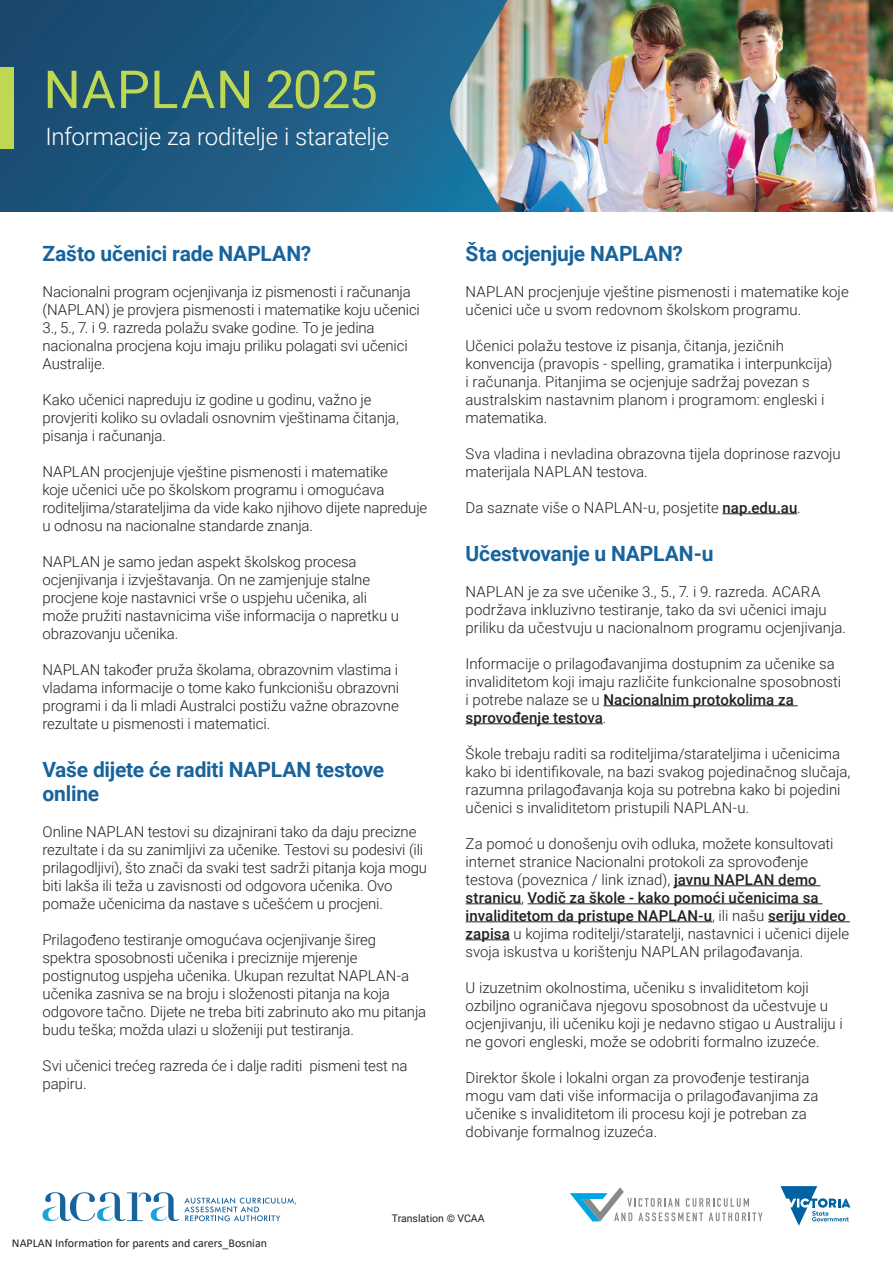
<style>
.page{position:relative;width:893px;height:1263px;background:#fff}
.page>*{position:absolute;margin:0;border:0;box-sizing:border-box;transform-origin:0 0}
.t1{font:52.5px "Roboto";letter-spacing:.01em;color:#bfd852}
.t2{font:300 24px "Roboto";letter-spacing:-.01em;color:#fff}
.Paragraph_Style{font:700 21px/24px "Roboto";letter-spacing:-.01em;color:#18639c}
.Paragraph_Style-2{font:300 15px/18px "Roboto";letter-spacing:-.005em;color:#231f20}
.t3{font:12px "Calibri";color:#231f20}
.Paragraph_Style-3{font:10.5px "Roboto";color:#231f20}
.s1{font-weight:500}
</style>
<div class="page">
<svg style="left:43px;top:1192px;width:253px;height:29px"></svg>
<img style="left:0;top:0;width:893px;height:212px">
<hr style="left:722px;top:513px;width:75px;height:1px;background:#231f20">
<hr style="left:603px;top:705px;width:195px;height:1px;background:#231f20">
<hr style="left:466px;top:723px;width:137px;height:1px;background:#231f20">
<hr style="left:674px;top:885px;width:146px;height:1px;background:#231f20">
<hr style="left:466px;top:903px;width:55px;height:1px;background:#231f20">
<hr style="left:528px;top:903px;width:294px;height:1px;background:#231f20">
<hr style="left:466px;top:921px;width:246px;height:1px;background:#231f20">
<hr style="left:768px;top:921px;width:82px;height:1px;background:#231f20">
<hr style="left:466px;top:939px;width:44px;height:1px;background:#231f20">
<div style="left:0;top:67px;width:13px;height:81px;background:#bfd852"></div>
<svg style="left:570px;top:1187px;width:193px;height:34px"></svg>
<svg style="left:780px;top:1186px;width:70px;height:40px"></svg>
<p class="t1" style="left:43px;top:53px;width:336px">NAPLAN 2025</p>
<p class="t2" style="left:46px;top:120px;width:345px">Informacije za roditelje i staratelje</p>
<p class="Paragraph_Style" style="left:43px;top:240px;width:270px">Zašto učenici rade NAPLAN?</p>
<p class="Paragraph_Style-2" style="left:43px;top:282px;width:379px">Nacionalni program ocjenjivanja iz pismenosti i računanja (NAPLAN) je provjera pismenosti i matematike koju učenici 3., 5., 7. i 9. razreda polažu svake godine. To je jedina nacionalna procjena koju imaju priliku polagati svi učenici Australije.</p>
<p class="Paragraph_Style-2" style="left:43px;top:390px;width:358px">Kako učenici napreduju iz godine u godinu, važno je provjeriti koliko su ovladali osnovnim vještinama čitanja, pisanja i računanja.</p>
<p class="Paragraph_Style-2" style="left:43px;top:462px;width:386px">NAPLAN procjenjuje vještine pismenosti i matematike<br>koje učenici uče po školskom programu i omogućava roditeljima/starateljima da vide kako njihovo dijete napreduje u odnosu na nacionalne standarde znanja.</p>
<p class="Paragraph_Style-2" style="left:43px;top:552px;width:358px">NAPLAN je samo jedan aspekt školskog procesa ocjenjivanja i izvještavanja. On ne zamjenjuje stalne procjene koje nastavnici vrše o uspjehu učenika, ali može pružiti nastavnicima više informacija o napretku u obrazovanju učenika.</p>
<p class="Paragraph_Style-2" style="left:43px;top:660px;width:358px;text-align:justify">NAPLAN također pruža školama, obrazovnim vlastima i vladama informacije o tome kako funkcionišu obrazovni programi i da li mladi Australci postižu važne obrazovne rezultate u pismenosti i matematici.</p>
<p class="Paragraph_Style" style="left:43px;top:756px;width:343px">Vaše dijete će raditi NAPLAN testove online</p>
<p class="Paragraph_Style-2" style="left:43px;top:822px;width:386px">Online NAPLAN testovi su dizajnirani tako da daju precizne rezultate i da su zanimljivi za učenike. Testovi su podesivi (ili prilagodljivi), što znači da svaki test sadrži pitanja koja mogu biti lakša ili teža u zavisnosti od odgovora učenika. Ovo pomaže učenicima da nastave s učešćem u procjeni.</p>
<p class="Paragraph_Style-2" style="left:43px;top:930px;width:385px">Prilagođeno testiranje omogućava ocjenjivanje šireg spektra sposobnosti učenika i preciznije mjerenje postignutog uspjeha učenika. Ukupan rezultat NAPLAN-a učenika zasniva se na broju i složenosti pitanja na koja odgovore tačno. Dijete ne treba biti zabrinuto ako mu pitanja budu teška; možda ulazi u složeniji put testiranja.</p>
<p class="Paragraph_Style-2" style="left:43px;top:1056px;width:367px">Svi učenici trećeg razreda će i dalje raditi pismeni test na papiru.</p>
<p class="Paragraph_Style" style="left:466px;top:240px;width:219px">Šta ocjenjuje NAPLAN?</p>
<p class="Paragraph_Style-2" style="left:466px;top:282px;width:385px">NAPLAN procjenjuje vještine pismenosti i matematike koje učenici uče u svom redovnom školskom programu.</p>
<p class="Paragraph_Style-2" style="left:466px;top:336px;width:368px">Učenici polažu testove iz pisanja, čitanja, jezičnih konvencija (pravopis - spelling, gramatika i interpunkcija) i računanja. Pitanjima se ocjenjuje sadržaj povezan s australskim nastavnim planom i programom: engleski i matematika.</p>
<p class="Paragraph_Style-2" style="left:466px;top:444px;width:377px">Sva vladina i nevladina obrazovna tijela doprinose razvoju materijala NAPLAN testova.</p>
<p class="Paragraph_Style-2" style="left:466px;top:498px;width:337px">Da saznate više o NAPLAN-u, posjetite <span class="s1">nap.edu.au</span>.</p>
<p class="Paragraph_Style" style="left:466px;top:540px;width:249px">Učestvovanje u NAPLAN-u</p>
<p class="Paragraph_Style-2" style="left:466px;top:582px;width:382px">NAPLAN je za sve učenike 3., 5., 7. i 9. razreda. ACARA podržava inkluzivno testiranje, tako da svi učenici imaju priliku da učestvuju u nacionalnom programu ocjenjivanja.</p>
<p class="Paragraph_Style-2" style="left:466px;top:654px;width:377px">Informacije o prilagođavanjima dostupnim za učenike sa invaliditetom koji imaju različite funkcionalne sposobnosti i potrebe nalaze se u <span class="s1">Nacionalnim protokolima za sprovođenje testova</span>.</p>
<p class="Paragraph_Style-2" style="left:466px;top:744px;width:386px">Škole trebaju raditi sa roditeljima/starateljima i učenicima kako bi identifikovale, na bazi svakog pojedinačnog slučaja, razumna prilagođavanja koja su potrebna kako bi pojedini učenici s invaliditetom pristupili NAPLAN-u.</p>
<p class="Paragraph_Style-2" style="left:466px;top:834px;width:385px">Za pomoć u donošenju ovih odluka, možete konsultovati internet stranice Nacionalni protokoli za sprovođenje testova (poveznica / link iznad), <span class="s1">javnu NAPLAN demo stranicu</span>, <span class="s1">Vodič za škole - kako pomoći učenicima sa invaliditetom da pristupe NAPLAN-u</span>, ili našu <span class="s1">seriju video zapisa</span> u kojima roditelji/staratelji, nastavnici i učenici dijele svoja iskustva u korištenju NAPLAN prilagođavanja.</p>
<p class="Paragraph_Style-2" style="left:466px;top:978px;width:379px">U izuzetnim okolnostima, učeniku s invaliditetom koji ozbiljno ograničava njegovu sposobnost da učestvuje u ocjenjivanju, ili učeniku koji je nedavno stigao u Australiju i ne govori engleski, može se odobriti formalno izuzeće.</p>
<p class="Paragraph_Style-2" style="left:466px;top:1068px;width:354px">Direktor škole i lokalni organ za provođenje testiranja mogu vam dati više informacija o prilagođavanjima za učenike s invaliditetom ili procesu koji je potreban za dobivanje formalnog izuzeća.</p>
<p class="t3" style="left:12px;top:1234px;width:257px">NAPLAN Information for parents and carers_Bosnian</p>
<p class="Paragraph_Style-3" style="left:392px;top:1211px;width:94px">Translation © VCAA</p>
</div>
